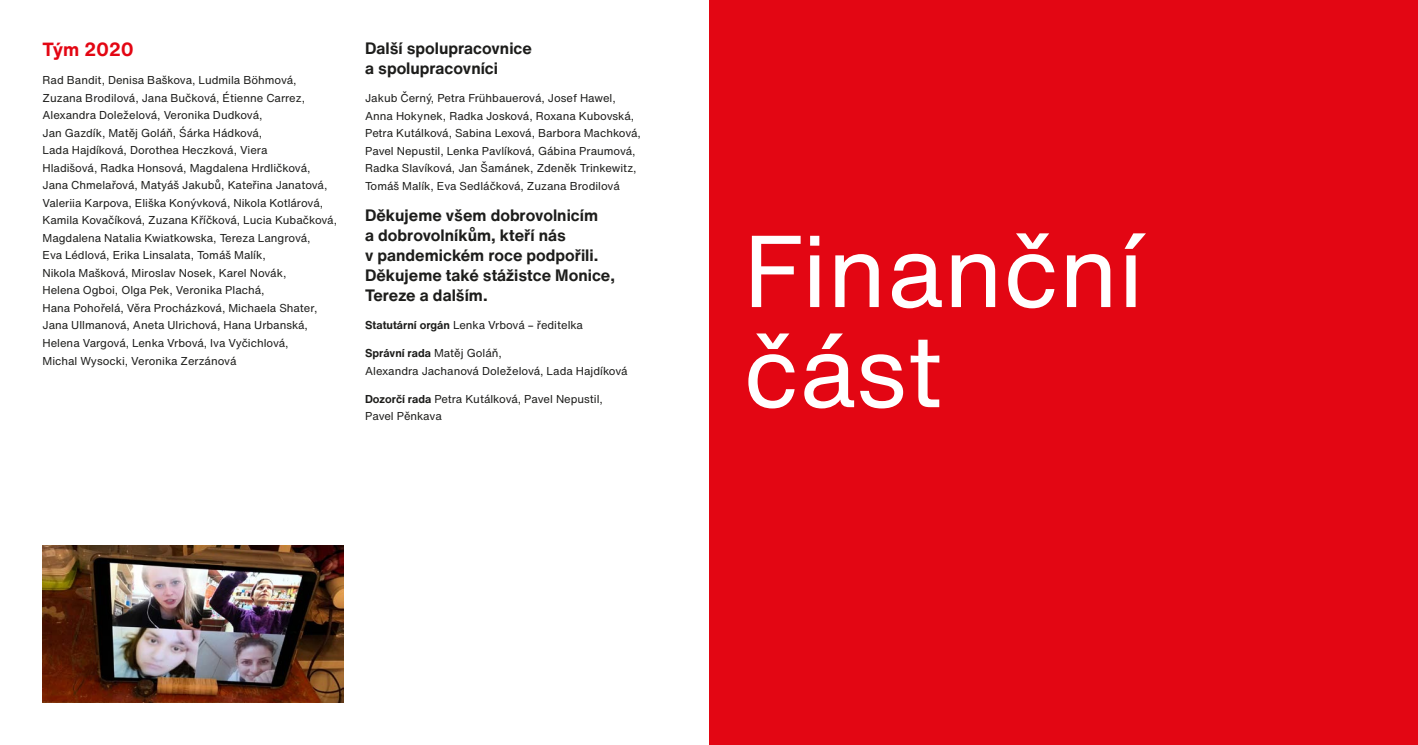
<style>
.page{position:relative;width:1418px;height:745px;background:#fff}
.page>*{position:absolute;margin:0;border:0;box-sizing:border-box;transform-origin:0 0}
.t1{font:100px/100px "Helvetica Now Text";color:#fff}
.t2{font:700 18.75px "Helvetica Now Text";color:#e30613}
.t3{font:700 16.25px/20px "Helvetica Now Text";color:#1d1d1b}
.t4{font:11.25px/17.5px "Helvetica Now Text";color:#1d1d1b}
.s1{font-weight:700}
</style>
<div class="page">
<div style="left:709px;top:0;width:708px;height:744px;background:#e30613"></div>
<img style="left:43px;top:545px;width:301px;height:157px">
<h2 class="t2" style="left:43px;top:35px;width:93px">Tým 2020</h2>
<p class="t4" style="left:43px;top:71px;width:296px">Rad Bandit, Denisa Baškova, Ludmila Böhmová, Zuzana Brodilová, Jana Bučková, Étienne Carrez, Alexandra Doleželová, Veronika Dudková,<br>Jan Gazdík, Matěj Goláň, Śárka Hádková,<br>Lada Hajdíková, Dorothea Heczková, Viera<br>Hladišová, Radka Honsová, Magdalena Hrdličková, Jana Chmelařová, Matyáš Jakubů, Kateřina Janatová, Valeriia Karpova, Eliška Konývková, Nikola Kotlárová, Kamila Kovačíková, Zuzana Kříčková, Lucia Kubačková, Magdalena Natalia Kwiatkowska, Tereza Langrová,<br>Eva Lédlová, Erika Linsalata, Tomáš Malík,<br>Nikola Mašková, Miroslav Nosek, Karel Novák,<br>Helena Ogboi, Olga Pek, Veronika Plachá,<br>Hana Pohořelá, Věra Procházková, Michaela Shater, Jana Ullmanová, Aneta Ulrichová, Hana Urbanská, Helena Vargová, Lenka Vrbová, Iva Vyčichlová,<br>Michal Wysocki, Veronika Zerzánová</p>
<h3 class="t3" style="left:365px;top:38px;width:168px">Další spolupracovnice a spolupracovníci</h3>
<p class="t4" style="left:365px;top:89px;width:277px">Jakub Černý, Petra Frühbauerová, Josef Hawel, Anna Hokynek, Radka Josková, Roxana Kubovská, Petra Kutálková, Sabina Lexová, Barbora Machková, Pavel Nepustil, Lenka Pavlíková, Gábina Praumová, Radka Slavíková, Jan Šamánek, Zdeněk Trinkewitz, Tomáš Malík, Eva Sedláčková, Zuzana Brodilová</p>
<h3 class="t3" style="left:365px;top:204px;width:251px">Děkujeme všem dobrovolnicím<br>a dobrovolníkům, kteří nás<br>v pandemickém roce podpořili.<br>Děkujeme také stážistce Monice,<br>Tereze a dalším.</h3>
<p class="t4" style="left:365px;top:315px;width:219px"><span class="s1">Statutární orgán</span> Lenka Vrbová – ředitelka</p>
<p class="t4" style="left:365px;top:344px;width:264px"><span class="s1">Správní rada</span> Matěj Goláň,<br>Alexandra Jachanová Doleželová, Lada Hajdíková</p>
<p class="t4" style="left:365px;top:389px;width:239px"><span class="s1">Dozorčí rada</span> Petra Kutálková, Pavel Nepustil,<br>Pavel Pěnkava</p>
<h1 class="t1" style="left:743px;top:218px;width:402px">Finanční část</h1>
</div>
